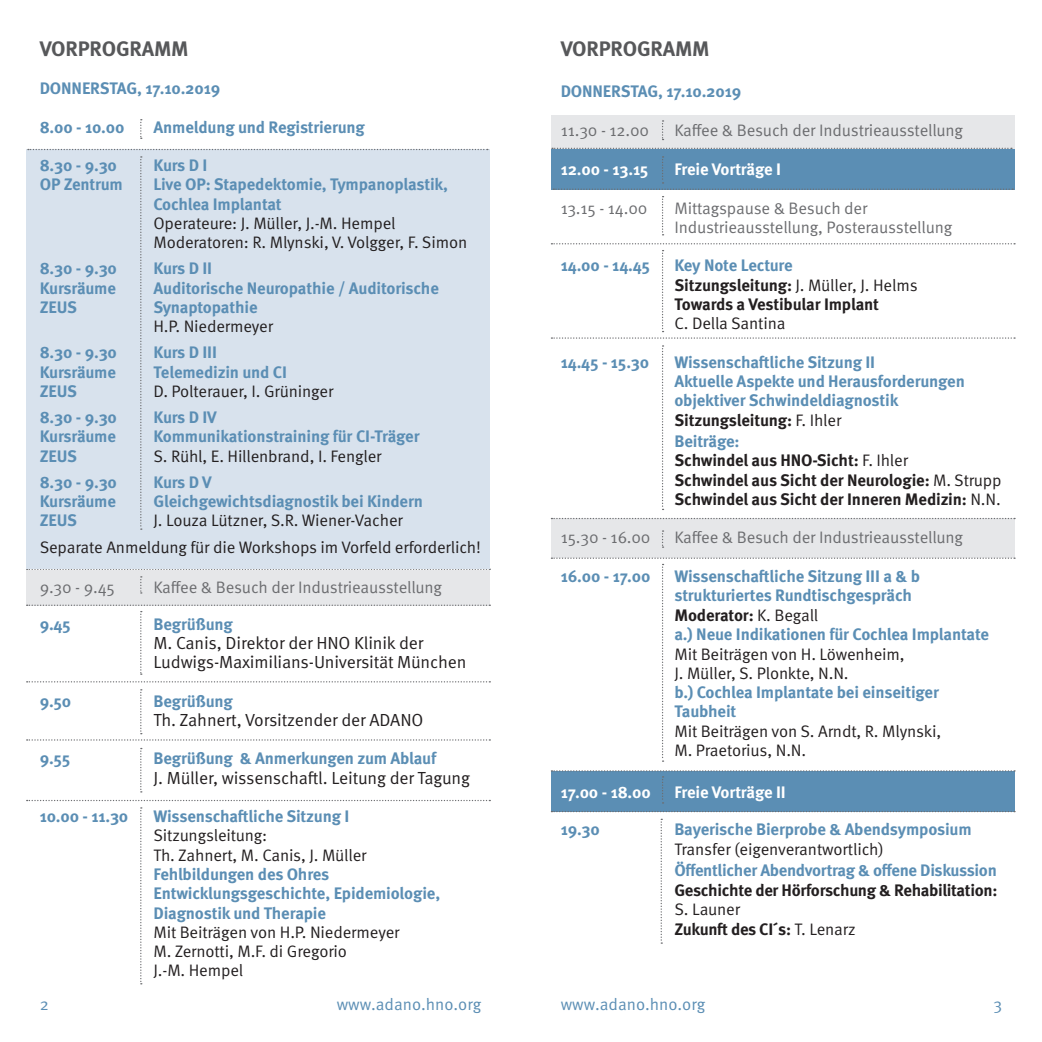
<style>
.page{position:relative;width:1042px;height:1042px;background:#fff}
.page>*{position:absolute;margin:0;border:0;box-sizing:border-box;transform-origin:0 0}
.t1{font:700 21px "Meta OT";letter-spacing:-.01em;color:#57585a}
.t2{font:17.5px/19.2px "Meta OT Norm";letter-spacing:-.01em;color:#231f20}
.t3{font:700 16.62px/19.2px "Meta OT";letter-spacing:-.01em;color:#5b8eb4}
.t4{font:16.62px/19.2px "Meta OT Norm";letter-spacing:-.01em;color:#231f20}
.t5{font:700 16.62px/19.2px "Meta OT";letter-spacing:-.015em;color:#231f20}
.t6{font:16.62px/19.2px "Meta OT Norm";letter-spacing:-.01em;color:#6c6d70}
.t7{font:700 16.62px "Meta OT";letter-spacing:-.01em;color:#fff}
.t8{font:16.62px "Meta OT Norm";color:#5b8eb4}
.s1{color:#5b8eb4}
.s2{font-family:"Meta OT Norm";font-weight:400}
.s3{color:#231f20}
.s4{font-family:"Meta OT Norm";font-weight:400;color:#231f20}
</style>
<div class="page">
<div style="left:26px;top:570px;width:464px;height:36px;background:#e6e7e9"></div>
<svg style="left:27px;top:568px;width:463px;height:2px"></svg>
<div style="left:551px;top:771px;width:463px;height:41px;background:#5b8eb4"></div>
<div style="left:551px;top:149px;width:463px;height:40px;background:#5b8eb4"></div>
<div style="left:551px;top:115px;width:463px;height:33px;background:#e6e7e9"></div>
<div style="left:551px;top:518px;width:463px;height:39px;background:#e6e7e9"></div>
<div style="left:26px;top:149px;width:464px;height:419px;background:#d8e2ed"></div>
<svg style="left:140px;top:119px;width:2px;height:20px"></svg>
<svg style="left:140px;top:156px;width:2px;height:374px"></svg>
<svg style="left:662px;top:530px;width:1px;height:18px"></svg>
<svg style="left:662px;top:345px;width:1px;height:165px"></svg>
<svg style="left:662px;top:196px;width:1px;height:39px"></svg>
<svg style="left:662px;top:120px;width:1px;height:20px"></svg>
<svg style="left:660px;top:819px;width:2px;height:125px"></svg>
<svg style="left:140px;top:807px;width:2px;height:177px"></svg>
<svg style="left:140px;top:576px;width:2px;height:17px"></svg>
<svg style="left:27px;top:604px;width:463px;height:71px"></svg>
<svg style="left:140px;top:748px;width:2px;height:44px"></svg>
<svg style="left:28px;top:149px;width:460px;height:1px"></svg>
<svg style="left:552px;top:148px;width:460px;height:1px"></svg>
<svg style="left:553px;top:156px;width:460px;height:34px"></svg>
<svg style="left:551px;top:243px;width:464px;height:1px"></svg>
<svg style="left:551px;top:250px;width:464px;height:89px"></svg>
<svg style="left:551px;top:518px;width:464px;height:1px"></svg>
<svg style="left:551px;top:770px;width:464px;height:33px"></svg>
<svg style="left:551px;top:811px;width:464px;height:1px"></svg>
<svg style="left:551px;top:557px;width:464px;height:205px"></svg>
<svg style="left:27px;top:681px;width:463px;height:1px"></svg>
<svg style="left:27px;top:689px;width:463px;height:51px"></svg>
<svg style="left:27px;top:800px;width:463px;height:1px"></svg>
<p class="t1" style="left:40px;top:35px;width:150px">VORPROGRAMM</p>
<p class="t3" style="left:40px;top:79px;width:182px">DONNERSTAG, 17.10.2019</p>
<p class="t3" style="left:40px;top:117px;width:86px">8.00 - 10.00</p>
<p class="t3" style="left:153px;top:117px;width:213px">Anmeldung und Registrierung</p>
<p class="t3" style="left:40px;top:156px;width:79px">8.30 - 9.30</p>
<p class="t3" style="left:153px;top:156px;width:55px">Kurs D I</p>
<p class="t3" style="left:40px;top:175px;width:85px">OP Zentrum</p>
<p class="t3" style="left:153px;top:175px;width:296px">Live OP: Stapedektomie, Tympanoplastik,<br>Cochlea Implantat</p>
<p class="t4" style="left:153px;top:214px;width:315px">Operateure: J. Müller, J.-M. Hempel<br>Moderatoren: R. Mlynski, V. Volgger, F. Simon</p>
<p class="t3" style="left:40px;top:259px;width:79px">8.30 - 9.30</p>
<p class="t3" style="left:153px;top:259px;width:60px">Kurs D II</p>
<p class="t3" style="left:40px;top:278px;width:78px">Kursräume</p>
<p class="t3" style="left:153px;top:278px;width:287px">Auditorische Neuropathie / Auditorische</p>
<p class="t3" style="left:40px;top:298px;width:39px">ZEUS</p>
<p class="t3" style="left:153px;top:298px;width:106px">Synaptopathie</p>
<p class="t4" style="left:153px;top:317px;width:121px">H.P. Niedermeyer</p>
<p class="t3" style="left:40px;top:343px;width:79px">8.30 - 9.30</p>
<p class="t3" style="left:153px;top:343px;width:65px">Kurs D III</p>
<p class="t3" style="left:40px;top:362px;width:78px">Kursräume</p>
<p class="t3" style="left:153px;top:362px;width:135px">Telemedizin und CI</p>
<p class="t3" style="left:40px;top:382px;width:39px">ZEUS</p>
<p class="t4" style="left:153px;top:382px;width:181px">D. Polterauer, I. Grüninger</p>
<p class="t3" style="left:40px;top:408px;width:79px">8.30 - 9.30</p>
<p class="t3" style="left:153px;top:408px;width:65px">Kurs D IV</p>
<p class="t3" style="left:40px;top:427px;width:78px">Kursräume</p>
<p class="t3" style="left:153px;top:427px;width:268px">Kommunikationstraining für CI-Träger</p>
<p class="t3" style="left:40px;top:446px;width:39px">ZEUS</p>
<p class="t4" style="left:153px;top:446px;width:230px">S. Rühl, E. Hillenbrand, I. Fengler</p>
<p class="t3" style="left:40px;top:473px;width:79px">8.30 - 9.30</p>
<p class="t3" style="left:153px;top:473px;width:60px">Kurs D V</p>
<p class="t3" style="left:40px;top:492px;width:78px">Kursräume</p>
<p class="t3" style="left:153px;top:492px;width:271px">Gleichgewichtsdiagnostik bei Kindern</p>
<p class="t3" style="left:40px;top:511px;width:39px">ZEUS</p>
<p class="t4" style="left:40px;top:508px;width:443px;line-height:26.2px;text-indent:114px">J. Louza Lützner, S.R. Wiener-Vacher<br>Separate Anmeldung für die Workshops im Vorfeld erforderlich!</p>
<p class="t6" style="left:40px;top:578px;width:77px">9.30 - 9.45</p>
<p class="t6" style="left:153px;top:578px;width:290px">Kaffee &amp; Besuch der Industrieausstellung</p>
<p class="t3" style="left:40px;top:614px;width:33px">9.45</p>
<p class="t3" style="left:153px;top:614px;width:81px">Begrüßung</p>
<p class="t2" style="left:153px;top:633px;width:314px">M. Canis, Direktor der HNO Klinik der<br>Ludwigs-Maximilians-Universität München</p>
<p class="t3" style="left:40px;top:691px;width:33px">9.50</p>
<p class="t3" style="left:153px;top:691px;width:81px">Begrüßung</p>
<p class="t2" style="left:153px;top:710px;width:271px">Th. Zahnert, Vorsitzender der ADANO</p>
<p class="t3" style="left:40px;top:749px;width:32px">9.55</p>
<p class="t3" style="left:153px;top:749px;width:284px">Begrüßung &amp; Anmerkungen zum Ablauf</p>
<p class="t2" style="left:153px;top:768px;width:318px">J. Müller, wissenschaftl. Leitung der Tagung</p>
<p class="t3" style="left:40px;top:807px;width:90px">10.00 - 11.30</p>
<p class="t3" style="left:153px;top:807px;width:197px">Wissenschaftliche Sitzung I</p>
<p class="t4" style="left:153px;top:826px;width:215px">Sitzungsleitung:<br>Th. Zahnert, M. Canis, J. Müller</p>
<p class="t3" style="left:153px;top:865px;width:288px">Fehlbildungen des Ohres<br>Entwicklungsgeschichte, Epidemiologie,<br>Diagnostik und Therapie</p>
<p class="t4" style="left:153px;top:922px;width:248px">Mit Beiträgen von H.P. Niedermeyer<br>M. Zernotti, M.F. di Gregorio<br>J.-M. Hempel</p>
<p class="t1" style="left:561px;top:35px;width:150px">VORPROGRAMM</p>
<p class="t3" style="left:561px;top:81px;width:182px">DONNERSTAG, 17.10.2019</p>
<p class="t6" style="left:561px;top:121px;width:90px">11.30 - 12.00</p>
<p class="t6" style="left:674px;top:121px;width:290px">Kaffee &amp; Besuch der Industrieausstellung</p>
<p class="t7" style="left:561px;top:159px;width:89px">12.00 - 13.15</p>
<p class="t7" style="left:674px;top:159px;width:108px">Freie Vorträge I</p>
<p class="t6" style="left:561px;top:198px;width:88px">13.15 - 14.00</p>
<p class="t6" style="left:674px;top:198px;width:279px">Mittagspause &amp; Besuch der<br>Industrieausstellung, Posterausstellung</p>
<p class="t3" style="left:561px;top:256px;width:91px">14.00 - 14.45</p>
<p class="t5" style="left:674px;top:256px;width:245px"><span class="s1">Key Note Lecture<br></span>Sitzungsleitung: <span class="s2">J. Müller, J. Helms<br></span>Towards a Vestibular Implant</p>
<p class="t4" style="left:674px;top:314px;width:113px">C. Della Santina</p>
<p class="t3" style="left:561px;top:352px;width:90px">14.45 - 15.30</p>
<p class="t3" style="left:674px;top:352px;width:292px;line-height:19.9px">Wissenschaftliche Sitzung II<br>Aktuelle Aspekte und Herausforderungen objektiver Schwindeldiagnostik<br><span class="s3">Sitzungsleitung:</span> <span class="s4">F. Ihler<br></span>Beiträge:</p>
<p class="t5" style="left:674px;top:451px;width:329px">Schwindel aus HNO-Sicht: <span class="s2">F. Ihler<br></span>Schwindel aus Sicht der Neurologie: <span class="s2">M. Strupp<br></span>Schwindel aus Sicht der Inneren Medizin: <span class="s2">N.N.</span></p>
<p class="t6" style="left:561px;top:528px;width:91px">15.30 - 16.00</p>
<p class="t6" style="left:674px;top:528px;width:290px">Kaffee &amp; Besuch der Industrieausstellung</p>
<p class="t3" style="left:561px;top:566px;width:91px">16.00 - 17.00</p>
<p class="t3" style="left:674px;top:566px;width:316px">Wissenschaftliche Sitzung III a &amp; b strukturiertes Rundtischgespräch <span class="s3">Moderator:</span> <span class="s4">K. Begall<br></span>a.) Neue Indikationen für Cochlea Implantate</p>
<p class="t4" style="left:674px;top:644px;width:232px">Mit Beiträgen von H. Löwenheim,<br>J. Müller, S. Plonkte, N.N.</p>
<p class="t3" style="left:674px;top:683px;width:266px">b.) Cochlea Implantate bei einseitiger<br>Taubheit</p>
<p class="t4" style="left:674px;top:721px;width:268px">Mit Beiträgen von S. Arndt, R. Mlynski,<br>M. Praetorius, N.N.</p>
<p class="t7" style="left:561px;top:781px;width:92px">17.00 - 18.00</p>
<p class="t7" style="left:674px;top:781px;width:113px">Freie Vorträge II</p>
<p class="t3" style="left:561px;top:819px;width:41px">19.30</p>
<p class="t3" style="left:674px;top:819px;width:299px">Bayerische Bierprobe &amp; Abendsymposium</p>
<p class="t4" style="left:674px;top:839px;width:211px">Transfer (eigenverantwortlich)</p>
<p class="t3" style="left:674px;top:860px;width:324px">Öffentlicher Abendvortrag &amp; offene Diskussion</p>
<p class="t5" style="left:674px;top:880px;width:324px">Geschichte der Hörforschung &amp; Rehabilitation:</p>
<p class="t4" style="left:674px;top:900px;width:67px">S. Launer</p>
<p class="t5" style="left:674px;top:920px;width:183px">Zukunft des CI´s: <span class="s2">T. Lenarz</span></p>
<p class="t8" style="left:40px;top:994px;width:11px">2</p>
<p class="t8" style="left:337px;top:994px;width:146px">www.adano.hno.org</p>
<p class="t8" style="left:561px;top:994px;width:146px">www.adano.hno.org</p>
<p class="t8" style="left:993px;top:994px;width:10px">3</p>
</div>
